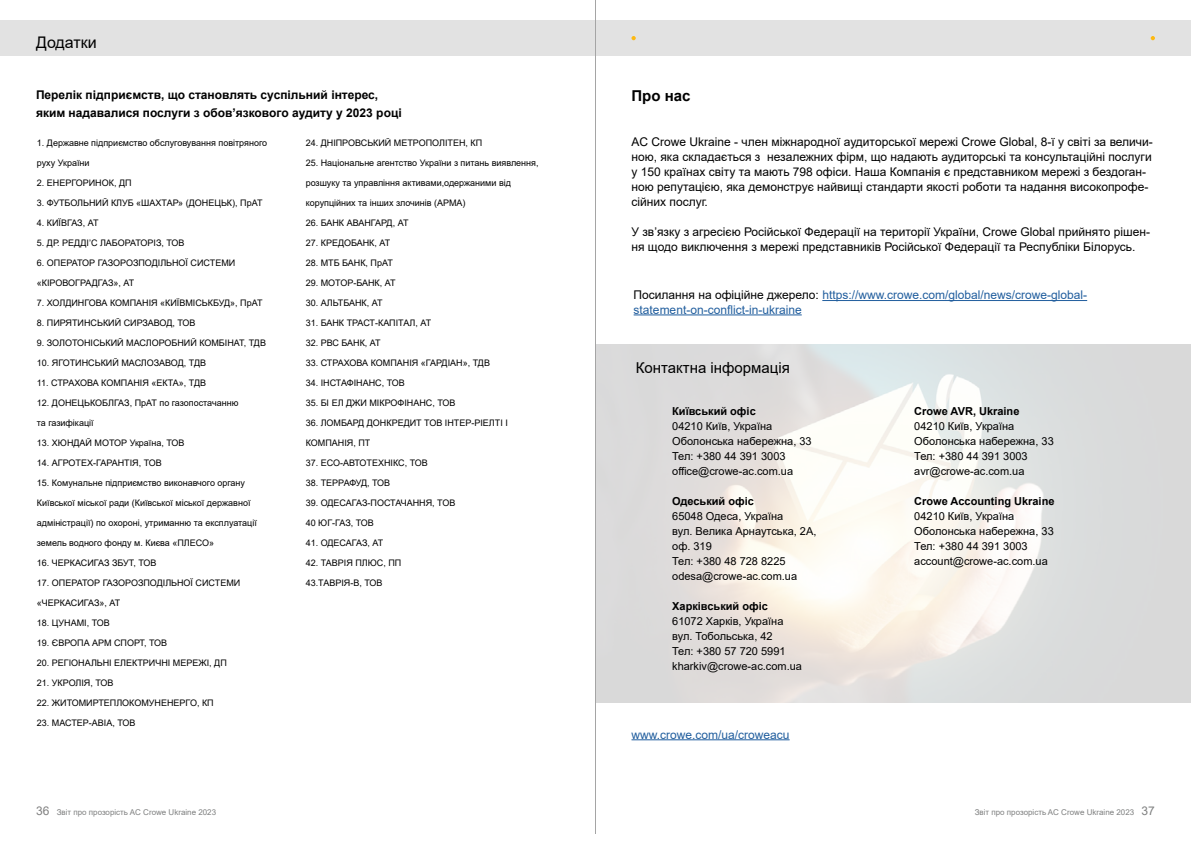
<style>
.page{position:relative;width:1191px;height:842px;background:#fff}
.page>*{position:absolute;margin:0;border:0;box-sizing:border-box;transform-origin:0 0}
.t1{font:16px "Arial";color:#000}
.t2{font:15px "Arial";color:#000}
.t3{font:700 15px "Arial";color:#000}
.t4{font:12px/15px "Arial";color:#000}
.t5{font:12px/14.4px "Arial";color:#215e9e}
.t6{font:700 12px/18px "Arial";color:#000}
.t7{font:11px/15px "Arial";color:#000}
.t8{font:700 11px "Arial";color:#000}
.t9{font:9px "Arial";color:#000}
.t10{font:8px "Arial";color:#7f8080}
.s1{color:#000}
.s2{font-size:12px;color:#808080}
.s3{font-size:12px}
</style>
<div class="page">
<div style="left:0;top:20px;width:1190px;height:36px;background:#e2e2e2"></div>
<hr style="left:631px;top:739px;width:158px;height:1px;background:#215e9e">
<svg style="left:631px;top:36px;width:5px;height:4px"></svg>
<svg style="left:1150px;top:36px;width:5px;height:4px"></svg>
<hr style="left:822px;top:300px;width:265px;height:1px;background:#215e9e">
<hr style="left:633px;top:314px;width:168px;height:1px;background:#215e9e">
<hr style="left:595px;top:0;width:1px;height:834px;background:#a5a5a5">
<h1 class="t1" style="left:36px;top:31px;width:62px">Додатки</h1>
<h3 class="t6" style="left:36px;top:86px;width:367px">Перелік підприємств, що становлять суспільний інтерес, яким надавалися послуги з обов’язкового аудиту у 2023 році</h3>
<p class="t9" style="left:37px;top:136px;width:232px">1. Державне підприємство обслуговування повітряного</p>
<p class="t9" style="left:37px;top:156px;width:54px">руху України</p>
<p class="t9" style="left:37px;top:176px;width:96px">2. ЕНЕРГОРИНОК, ДП</p>
<p class="t9" style="left:37px;top:196px;width:227px">3. ФУТБОЛЬНИЙ КЛУБ «ШАХТАР» (ДОНЕЦЬК), ПрАТ</p>
<p class="t9" style="left:37px;top:216px;width:63px">4. КИЇВГАЗ, АТ</p>
<p class="t9" style="left:37px;top:236px;width:149px">5. ДР. РЕДДІ’С ЛАБОРАТОРІЗ, ТОВ</p>
<p class="t9" style="left:37px;top:256px;width:200px">6. ОПЕРАТОР ГАЗОРОЗПОДІЛЬНОЇ СИСТЕМИ</p>
<p class="t9" style="left:37px;top:276px;width:99px">«КІРОВОГРАДГАЗ», АТ</p>
<p class="t9" style="left:37px;top:296px;width:227px">7. ХОЛДИНГОВА КОМПАНІЯ «КИЇВМІСЬКБУД», ПрАТ</p>
<p class="t9" style="left:37px;top:316px;width:160px">8. ПИРЯТИНСЬКИЙ СИРЗАВОД, ТОВ</p>
<p class="t9" style="left:37px;top:336px;width:231px">9. ЗОЛОТОНІСЬКИЙ МАСЛОРОБНИЙ КОМБІНАТ, ТДВ</p>
<p class="t9" style="left:37px;top:356px;width:171px">10. ЯГОТИНСЬКИЙ МАСЛОЗАВОД, ТДВ</p>
<p class="t9" style="left:37px;top:376px;width:171px">11. СТРАХОВА КОМПАНІЯ «ЕКТА», ТДВ</p>
<p class="t9" style="left:37px;top:396px;width:203px">12. ДОНЕЦЬКОБЛГАЗ, ПрАТ по газопостачанню</p>
<p class="t9" style="left:37px;top:416px;width:58px">та газифікації</p>
<p class="t9" style="left:37px;top:436px;width:149px">13. ХЮНДАЙ МОТОР Україна, ТОВ</p>
<p class="t9" style="left:37px;top:456px;width:126px">14. АГРОТЕХ-ГАРАНТІЯ, ТОВ</p>
<p class="t9" style="left:37px;top:476px;width:210px">15. Комунальне підприємство виконавчого органу</p>
<p class="t9" style="left:37px;top:496px;width:215px">Київської міської ради (Київської міської державної</p>
<p class="t9" style="left:37px;top:516px;width:221px">адміністрації) по охороні, утриманню та експлуатації</p>
<p class="t9" style="left:37px;top:536px;width:179px">земель водного фонду м. Києва «ПЛЕСО»</p>
<p class="t9" style="left:37px;top:556px;width:121px">16. ЧЕРКАСИГАЗ ЗБУТ, ТОВ</p>
<p class="t9" style="left:37px;top:576px;width:205px">17. ОПЕРАТОР ГАЗОРОЗПОДІЛЬНОЇ СИСТЕМИ</p>
<p class="t9" style="left:37px;top:596px;width:85px">«ЧЕРКАСИГАЗ», АТ</p>
<p class="t9" style="left:37px;top:616px;width:74px">18. ЦУНАМІ, ТОВ</p>
<p class="t9" style="left:37px;top:636px;width:132px">19. ЄВРОПА АРМ СПОРТ, ТОВ</p>
<p class="t9" style="left:37px;top:656px;width:191px">20. РЕГІОНАЛЬНІ ЕЛЕКТРИЧНІ МЕРЕЖІ, ДП</p>
<p class="t9" style="left:37px;top:676px;width:78px">21. УКРОЛІЯ, ТОВ</p>
<p class="t9" style="left:37px;top:696px;width:178px">22. ЖИТОМИРТЕПЛОКОМУНЕНЕРГО, КП</p>
<p class="t9" style="left:37px;top:716px;width:100px">23. МАСТЕР-АВІА, ТОВ</p>
<p class="t9" style="left:306px;top:136px;width:178px">24. ДНІПРОВСЬКИЙ МЕТРОПОЛІТЕН, КП</p>
<p class="t9" style="left:306px;top:156px;width:234px">25. Національне агентство України з питань виявлення,</p>
<p class="t9" style="left:306px;top:176px;width:207px">розшуку та управління активами,одержаними від</p>
<p class="t9" style="left:306px;top:196px;width:161px">корупційних та інших злочинів (АРМА)</p>
<p class="t9" style="left:306px;top:216px;width:104px">26. БАНК АВАНГАРД, АТ</p>
<p class="t9" style="left:306px;top:236px;width:86px">27. КРЕДОБАНК, АТ</p>
<p class="t9" style="left:306px;top:256px;width:89px">28. МТБ БАНК, ПрАТ</p>
<p class="t9" style="left:306px;top:276px;width:91px">29. МОТОР-БАНК, АТ</p>
<p class="t9" style="left:306px;top:296px;width:78px">30. АЛЬТБАНК, АТ</p>
<p class="t9" style="left:306px;top:316px;width:127px">31. БАНК ТРАСТ-КАПІТАЛ, АТ</p>
<p class="t9" style="left:306px;top:336px;width:76px">32. РВС БАНК, АТ</p>
<p class="t9" style="left:306px;top:356px;width:186px">33. СТРАХОВА КОМПАНІЯ «ГАРДІАН», ТДВ</p>
<p class="t9" style="left:306px;top:376px;width:101px">34. ІНСТАФІНАНС, ТОВ</p>
<p class="t9" style="left:306px;top:396px;width:151px">35. БІ ЕЛ ДЖИ МІКРОФІНАНС, ТОВ</p>
<p class="t9" style="left:306px;top:416px;width:204px">36. ЛОМБАРД ДОНКРЕДИТ ТОВ ІНТЕР-РІЕЛТІ І</p>
<p class="t9" style="left:306px;top:436px;width:66px">КОМПАНІЯ, ПТ</p>
<p class="t9" style="left:306px;top:456px;width:124px">37. ЕСО-АВТОТЕХНІКС, ТОВ</p>
<p class="t9" style="left:306px;top:476px;width:86px">38. ТЕРРАФУД, ТОВ</p>
<p class="t9" style="left:306px;top:496px;width:151px">39. ОДЕСАГАЗ-ПОСТАЧАННЯ, ТОВ</p>
<p class="t9" style="left:306px;top:516px;width:70px">40 ЮГ-ГАЗ, ТОВ</p>
<p class="t9" style="left:306px;top:536px;width:79px">41. ОДЕСАГАЗ, АТ</p>
<p class="t9" style="left:306px;top:556px;width:97px">42. ТАВРІЯ ПЛЮС, ПП</p>
<p class="t9" style="left:306px;top:576px;width:78px">43.ТАВРІЯ-В, ТОВ</p>
<h2 class="t3" style="left:631px;top:85px;width:61px">Про нас</h2>
<p class="t4" style="left:631px;top:134px;width:523px">AC Crowe Ukraine - член міжнародної аудиторської мережі Crowe Global, 8-ї у світі за величи&shy;ною, яка складається з незалежних фірм, що надають аудиторські та консультаційні послуги у 150 країнах світу та мають 798 офіси. Наша Компанія є представником мережі з бездоган&shy;ною репутацією, яка демонструє найвищі стандарти якості роботи та надання високопрофе&shy;сійних послуг.</p>
<h3 class="t4" style="left:631px;top:224px;width:520px">У зв’язку з агресією Російської Федерації на території України, Crowe Global прийнято рішен&shy;ня щодо виключення з мережі представників Російської Федерації та Республіки Білорусь.</h3>
<h3 class="t5" style="left:633px;top:288px;width:455px"><span class="s1">Посилання на офіційне джерело:</span> https://www.crowe.com/global/news/crowe-global&shy;statement-on-conflict-in-ukraine</h3>
<h2 class="t2" style="left:636px;top:357px;width:156px">Контактна інформація</h2>
<p class="t8" style="left:672px;top:404px;width:85px">Київський офіс</p>
<p class="t7" style="left:672px;top:419px;width:141px">04210 Київ, Україна<br>Оболонська набережна, 33<br>Тел: +380 44 391 3003 office@crowe-ac.com.ua</p>
<p class="t8" style="left:672px;top:494px;width:83px">Одеський офіс</p>
<p class="t7" style="left:672px;top:509px;width:146px">65048 Одеса, Україна<br>вул. Велика Арнаутська, 2А, оф. 319<br>Тел: +380 48 728 8225 odesa@crowe-ac.com.ua</p>
<p class="t8" style="left:672px;top:599px;width:97px">Харківський офіс</p>
<p class="t7" style="left:672px;top:614px;width:131px">61072 Харків, Україна вул. Тобольська, 42<br>Тел: +380 57 720 5991 kharkiv@crowe-ac.com.ua</p>
<h3 class="t5" style="left:631px;top:727px;width:160px">www.crowe.com/ua/croweacu</h3>
<p class="t8" style="left:914px;top:404px;width:107px">Crowe AVR, Ukraine</p>
<p class="t7" style="left:914px;top:419px;width:141px">04210 Київ, Україна<br>Оболонська набережна, 33<br>Тел: +380 44 391 3003 avr@crowe-ac.com.ua</p>
<p class="t8" style="left:914px;top:494px;width:142px">Crowe Accounting Ukraine</p>
<p class="t7" style="left:914px;top:509px;width:141px">04210 Київ, Україна<br>Оболонська набережна, 33<br>Тел: +380 44 391 3003 account@crowe-ac.com.ua</p>
<p class="t10" style="left:36px;top:806px;width:182px"><span class="s2">36</span> Звіт про прозорість AC Crowe Ukraine 2023</p>
<p class="t10" style="left:974px;top:806px;width:182px">Звіт про прозорість AC Crowe Ukraine 2023 <span class="s3">37</span></p>
</div>
